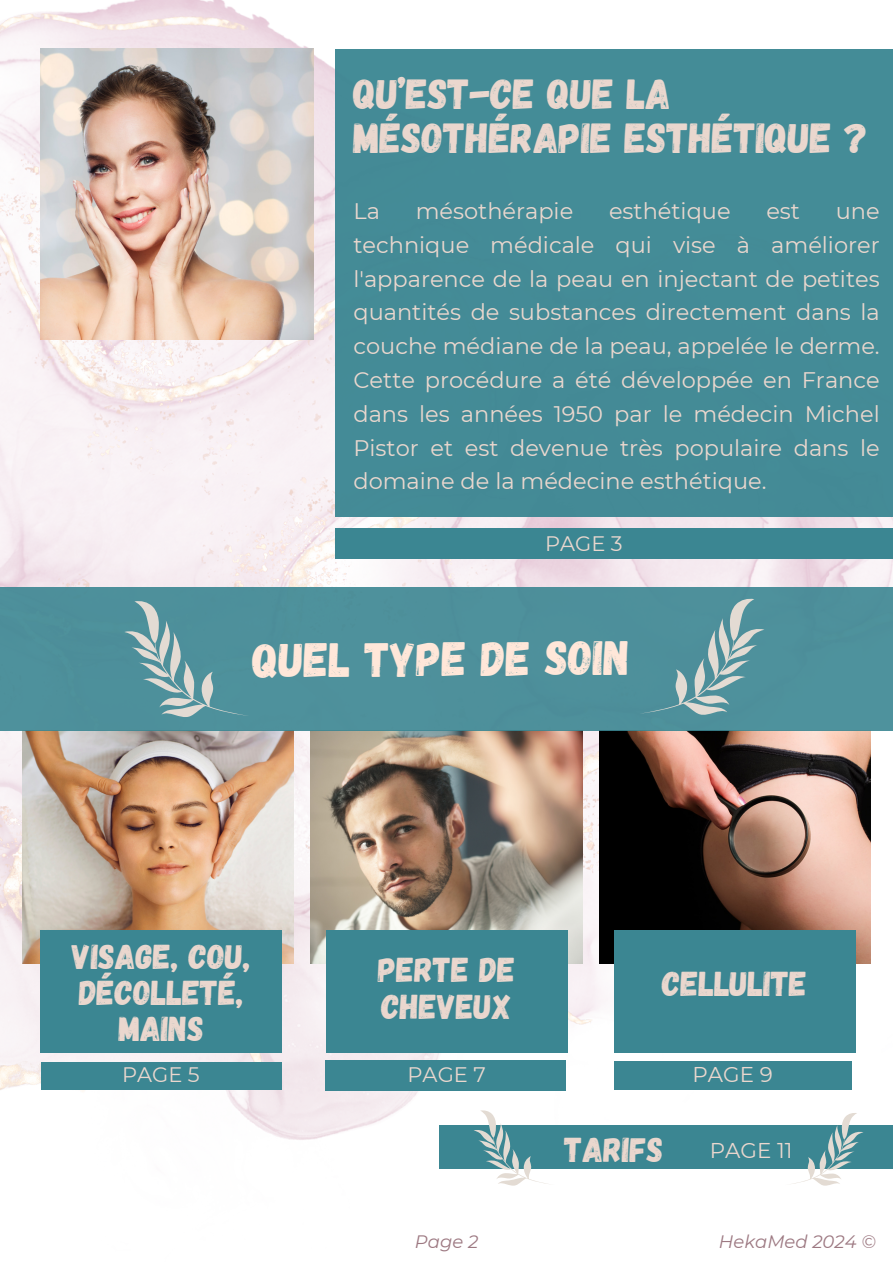
<style>
.page{position:relative;width:893px;height:1264px;background:#fff}
.page>*{position:absolute;margin:0;border:0;box-sizing:border-box;transform-origin:0 0}
.t1{font:48px "Gagalin";color:#ffe7d9}
.t2{font:42px/43.8px "Gagalin";color:#ead7ce}
.t3{font:34.5px/36px "Gagalin";color:#ead7ce;text-align:center}
.t4{font:22.5px/33.8px "Montserrat";color:#ead7ce;text-align:justify}
.t5{font:21.3px "Montserrat";color:#ead7ce}
.t6{font:21px "Montserrat";color:#ead7ce}
.t7{font:italic 18px "Montserrat";color:#9d7982}
</style>
<div class="page">
<img style="left:0;top:0;width:892px;height:1169px">
<img style="left:41px;top:49px;width:272px;height:290px">
<div style="left:335px;top:49px;width:557px;height:467px;background:#448b97"></div>
<img style="left:22px;top:730px;width:271px;height:233px">
<img style="left:599px;top:730px;width:271px;height:233px">
<img style="left:311px;top:730px;width:271px;height:233px">
<div style="left:41px;top:930px;width:241px;height:122px;background:#3b8692"></div>
<div style="left:614px;top:930px;width:241px;height:122px;background:#3b8692"></div>
<div style="left:326px;top:930px;width:241px;height:122px;background:#3b8692"></div>
<div style="left:0;top:587px;width:892px;height:143px;background:#4e909b"></div>
<svg style="left:125px;top:601px;width:122px;height:116px"></svg>
<svg style="left:642px;top:598px;width:122px;height:117px"></svg>
<div style="left:326px;top:1060px;width:240px;height:30px;background:#3b8692"></div>
<div style="left:614px;top:1060px;width:237px;height:29px;background:#3b8692"></div>
<div style="left:42px;top:1061px;width:240px;height:28px;background:#3b8692"></div>
<div style="left:335px;top:529px;width:557px;height:30px;background:#3b8692"></div>
<div style="left:439px;top:1125px;width:453px;height:43px;background:#3b8692"></div>
<svg style="left:473px;top:1109px;width:81px;height:77px"></svg>
<svg style="left:784px;top:1112px;width:79px;height:74px"></svg>
<h4 class="t2" style="left:353px;top:70px;width:516px">QU’EST-CE QUE LA<br>MÉSOTHÉRAPIE ESTHÉTIQUE ?</h4>
<h5 class="t4" style="left:353px;top:194px;width:28px">La</h5>
<h5 class="t4" style="left:415px;top:194px;width:159px">mésothérapie</h5>
<h5 class="t4" style="left:609px;top:194px;width:123px">esthétique</h5>
<h5 class="t4" style="left:766px;top:194px;width:35px">est</h5>
<h5 class="t4" style="left:353px;top:194px;width:527px;text-indent:482px">une technique médicale qui vise à améliorer l'apparence de la peau en injectant de petites quantités de substances directement dans la couche médiane de la peau, appelée le derme.<br>Cette procédure a été développée en France dans les années 1950 par le médecin Michel Pistor et est devenue très populaire dans le domaine de la médecine esthétique.</h5>
<h3 class="t6" style="left:545px;top:531px;width:79px">PAGE 3</h3>
<h2 class="t1" style="left:253px;top:628px;width:378px">QUEL TYPE DE SOIN</h2>
<p class="t3" style="left:72px;top:937px;width:180px">VISAGE, COU,<br>DÉCOLLETÉ,<br>MAINS</p>
<h1 class="t3" style="left:378px;top:950px;width:139px;text-align:left">PERTE DE<br>CHEVEUX</h1>
<p class="t3" style="left:662px;top:963px;width:146px">CELLULITE</p>
<p class="t6" style="left:122px;top:1062px;width:79px">PAGE 5</p>
<p class="t6" style="left:407px;top:1062px;width:80px">PAGE 7</p>
<h3 class="t5" style="left:692px;top:1060px;width:82px">PAGE 9</h3>
<p class="t3" style="left:564px;top:1129px;width:100px">TARIFS</p>
<h3 class="t5" style="left:709px;top:1137px;width:84px">PAGE 11</h3>
<h4 class="t7" style="left:415px;top:1230px;width:65px">Page 2</h4>
<h4 class="t7" style="left:719px;top:1230px;width:158px">HekaMed 2024 ©</h4>
</div>
